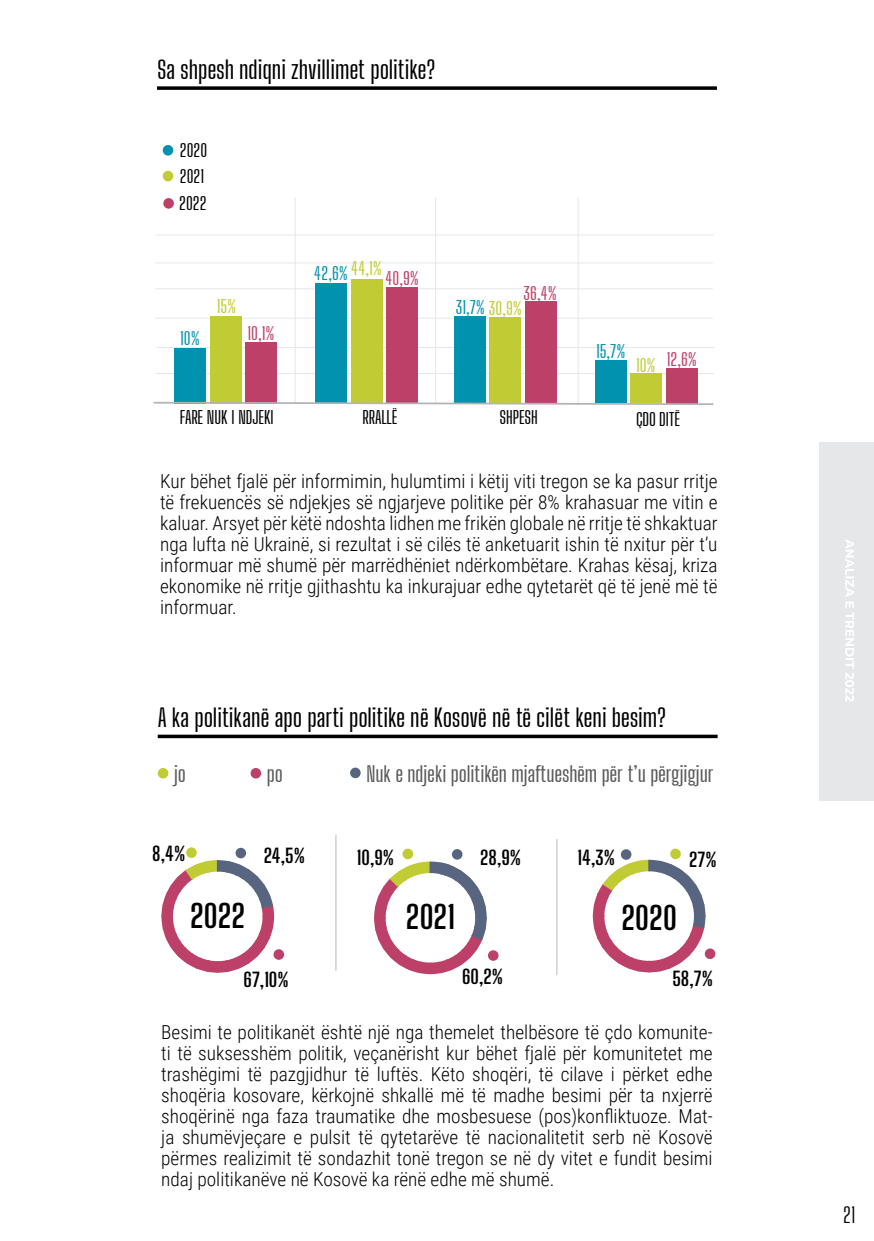
<style>
.page{position:relative;width:874px;height:1241px;background:#fff}
.page>*{position:absolute;margin:0;border:0;box-sizing:border-box;transform-origin:0 0}
.t1{font:700 31.5px "Big Shoulders Display";color:#000}
.t2{font:500 24.5px "Big Shoulders Display";letter-spacing:-.005em;color:#000}
.t3{font:500 21px "Big Shoulders Display";letter-spacing:-.005em;color:#58595b}
.t4{font:21px "Big Shoulders Display";color:#000}
.t5{font:300 19.25px/21px "Roboto Condensed";color:#000;text-align:justify}
.t6{font:700 19.25px "Big Shoulders Display";color:#000}
.t7{font:500 17.5px "Big Shoulders Display";letter-spacing:-.005em;color:#000}
.t8{font:500 17.5px "Big Shoulders Display";color:#0092ae}
.t9{font:500 17.5px "Big Shoulders Display";color:#bd4068}
.t10{font:500 17.5px "Big Shoulders Display";color:#c1cb34}
.s1{color:#c1cb34}
</style>
<div class="page">
<div style="left:819px;top:441px;width:54px;height:359px;background:#e6e7e8"></div>
<svg style="left:845px;top:540px;width:8px;height:161px"></svg>
<svg style="left:157px;top:86px;width:559px;height:4px;background:#1f1f1f"></svg>
<svg style="left:158px;top:734px;width:559px;height:4px;background:#2a2a2a"></svg>
<svg style="left:161px;top:860px;width:114px;height:113px"></svg>
<div style="left:487px;top:950px;width:11px;height:10px;background:#bd4068;border-radius:50%"></div>
<div style="left:402px;top:848px;width:11px;height:11px;background:#c1cb34;border-radius:50%"></div>
<div style="left:451px;top:849px;width:11px;height:10px;background:#586580;border-radius:50%"></div>
<div style="left:620px;top:849px;width:11px;height:10px;background:#586580;border-radius:50%"></div>
<div style="left:704px;top:948px;width:11px;height:10px;background:#bd4068;border-radius:50%"></div>
<div style="left:670px;top:848px;width:10px;height:11px;background:#c1cb34;border-radius:50%"></div>
<hr style="left:335px;top:834px;width:1px;height:136px;background:#b8babc">
<hr style="left:556px;top:839px;width:1px;height:136px;background:#b8babc">
<svg style="left:374px;top:861px;width:113px;height:113px"></svg>
<svg style="left:592px;top:858px;width:114px;height:115px"></svg>
<div style="left:186px;top:847px;width:11px;height:10px;background:#c1cb34;border-radius:50%"></div>
<div style="left:235px;top:847px;width:11px;height:11px;background:#586580;border-radius:50%"></div>
<div style="left:273px;top:949px;width:11px;height:10px;background:#bd4068;border-radius:50%"></div>
<div style="left:158px;top:767px;width:10px;height:11px;background:#c1cb34;border-radius:50%"></div>
<div style="left:250px;top:767px;width:11px;height:11px;background:#bd4068;border-radius:50%"></div>
<div style="left:350px;top:767px;width:10px;height:11px;background:#586580;border-radius:50%"></div>
<hr style="left:156px;top:373px;width:557px;height:1px;background:#e6e7e8">
<hr style="left:156px;top:347px;width:558px;height:1px;background:#e6e7e8">
<hr style="left:155px;top:318px;width:557px;height:1px;background:#e6e7e8">
<hr style="left:155px;top:288px;width:557px;height:1px;background:#e6e7e8">
<hr style="left:155px;top:262px;width:557px;height:1px;background:#e6e7e8">
<hr style="left:156px;top:235px;width:557px;height:1px;background:#e6e7e8">
<hr style="left:435px;top:197px;width:1px;height:206px;background:#e6e7e8">
<hr style="left:295px;top:197px;width:1px;height:206px;background:#e6e7e8">
<div style="left:163px;top:198px;width:11px;height:11px;background:#bd4068;border-radius:50%"></div>
<div style="left:163px;top:145px;width:10px;height:10px;background:#0092ae;border-radius:50%"></div>
<div style="left:163px;top:171px;width:10px;height:10px;background:#c1cb34;border-radius:50%"></div>
<div style="left:174px;top:348px;width:32px;height:55px;background:#0092ae"></div>
<div style="left:209px;top:316px;width:32px;height:87px;background:#c1cb34"></div>
<div style="left:245px;top:342px;width:32px;height:62px;background:#bd4068"></div>
<div style="left:315px;top:283px;width:32px;height:120px;background:#0092ae"></div>
<div style="left:350px;top:279px;width:32px;height:124px;background:#c1cb34"></div>
<div style="left:386px;top:287px;width:32px;height:116px;background:#bd4068"></div>
<div style="left:454px;top:316px;width:32px;height:88px;background:#0092ae"></div>
<div style="left:489px;top:317px;width:32px;height:86px;background:#c1cb34"></div>
<div style="left:525px;top:301px;width:31px;height:102px;background:#bd4068"></div>
<hr style="left:577px;top:197px;width:1px;height:208px;background:#e6e7e8">
<div style="left:594px;top:360px;width:32px;height:43px;background:#0092ae"></div>
<div style="left:630px;top:373px;width:32px;height:30px;background:#c1cb34"></div>
<div style="left:665px;top:368px;width:32px;height:35px;background:#bd4068"></div>
<svg style="left:153px;top:401px;width:561px;height:4px"></svg>
<p class="t2" style="left:157px;top:53px;width:280px">Sa shpesh ndiqni zhvillimet politike?</p>
<p class="t7" style="left:180px;top:138px;width:29px">2020</p>
<p class="t7" style="left:180px;top:165px;width:26px">2021</p>
<p class="t7" style="left:179px;top:192px;width:29px">2022</p>
<p class="t10" style="left:217px;top:295px;width:21px">15%</p>
<p class="t8" style="left:180px;top:327px;width:21px">10%</p>
<p class="t9" style="left:247px;top:322px;width:28px">10,1%</p>
<p class="t10" style="left:351px;top:257px;width:32px">44,1%</p>
<p class="t8" style="left:314px;top:262px;width:35px">42,6%</p>
<p class="t9" style="left:385px;top:267px;width:35px">40,9%</p>
<p class="t7" style="left:180px;top:406px;width:95px">FARE NUK I NDJEKI</p>
<p class="t7" style="left:362px;top:406px;width:36px">RRALLË</p>
<p class="t9" style="left:523px;top:281px;width:35px">36,4%</p>
<p class="t8" style="left:455px;top:296px;width:68px">31,7% <span class="s1">30,9%</span></p>
<p class="t8" style="left:595px;top:340px;width:31px">15,7%</p>
<p class="t9" style="left:635px;top:347px;width:62px"><span class="s1">10%</span> 12,6%</p>
<p class="t7" style="left:499px;top:406px;width:40px">SHPESH</p>
<p class="t7" style="left:635px;top:407px;width:46px">ÇDO DITË</p>
<p class="t5" style="left:160px;top:469px;width:559px">Kur bëhet fjalë për informimin, hulumtimi i këtij viti tregon se ka pasur rritje të frekuencës së ndjekjes së ngjarjeve politike për 8% krahasuar me vitin e kaluar. Arsyet për këtë ndoshta lidhen me frikën globale në rritje të shkaktuar nga lufta në Ukrainë, si rezultat i së cilës të anketuarit ishin të nxitur për t’u informuar më shumë për marrëdhëniet ndërkombëtare. Krahas kësaj, kriza ekonomike në rritje gjithashtu ka inkurajuar edhe qytetarët që të jenë më të informuar.</p>
<p class="t2" style="left:158px;top:701px;width:509px">A ka politikanë apo parti politike në Kosovë në të cilët keni besim?</p>
<p class="t3" style="left:174px;top:760px;width:13px">jo</p>
<p class="t3" style="left:267px;top:760px;width:18px">po</p>
<p class="t3" style="left:366px;top:759px;width:348px">Nuk e ndjeki politikën mjaftueshëm për t’u përgjigjur</p>
<p class="t6" style="left:152px;top:839px;width:35px">8,4%</p>
<p class="t6" style="left:263px;top:842px;width:43px">24,5%</p>
<p class="t6" style="left:357px;top:844px;width:39px">10,9%</p>
<p class="t6" style="left:480px;top:844px;width:43px">28,9%</p>
<p class="t6" style="left:577px;top:844px;width:39px">14,3%</p>
<h1 class="t1" style="left:190px;top:894px;width:57px">2022</h1>
<h1 class="t1" style="left:405px;top:895px;width:50px">2021</h1>
<h1 class="t1" style="left:621px;top:896px;width:57px">2020</h1>
<p class="t6" style="left:688px;top:846px;width:29px">27%</p>
<p class="t6" style="left:243px;top:966px;width:47px">67,10%</p>
<p class="t6" style="left:462px;top:962px;width:43px">60,2%</p>
<p class="t6" style="left:672px;top:965px;width:42px">58,7%</p>
<p class="t5" style="left:161px;top:1020px;width:552px">Besimi te politikanët është një nga themelet thelbësore të çdo komunite&shy;ti të suksesshëm politik, veçanërisht kur bëhet fjalë për komunitetet me trashëgimi të pazgjidhur të luftës. Këto shoqëri, të cilave i përket edhe shoqëria kosovare, kërkojnë shkallë më të madhe besimi për ta nxjerrë shoqërinë nga faza traumatike dhe mosbesuese (pos)konfliktuoze. Mat&shy;ja shumëvjeçare e pulsit të qytetarëve të nacionalitetit serb në Kosovë përmes realizimit të sondazhit tonë tregon se në dy vitet e fundit besimi ndaj politikanëve në Kosovë ka rënë edhe më shumë.</p>
<p class="t4" style="left:842px;top:1201px;width:14px">21</p>
</div>
